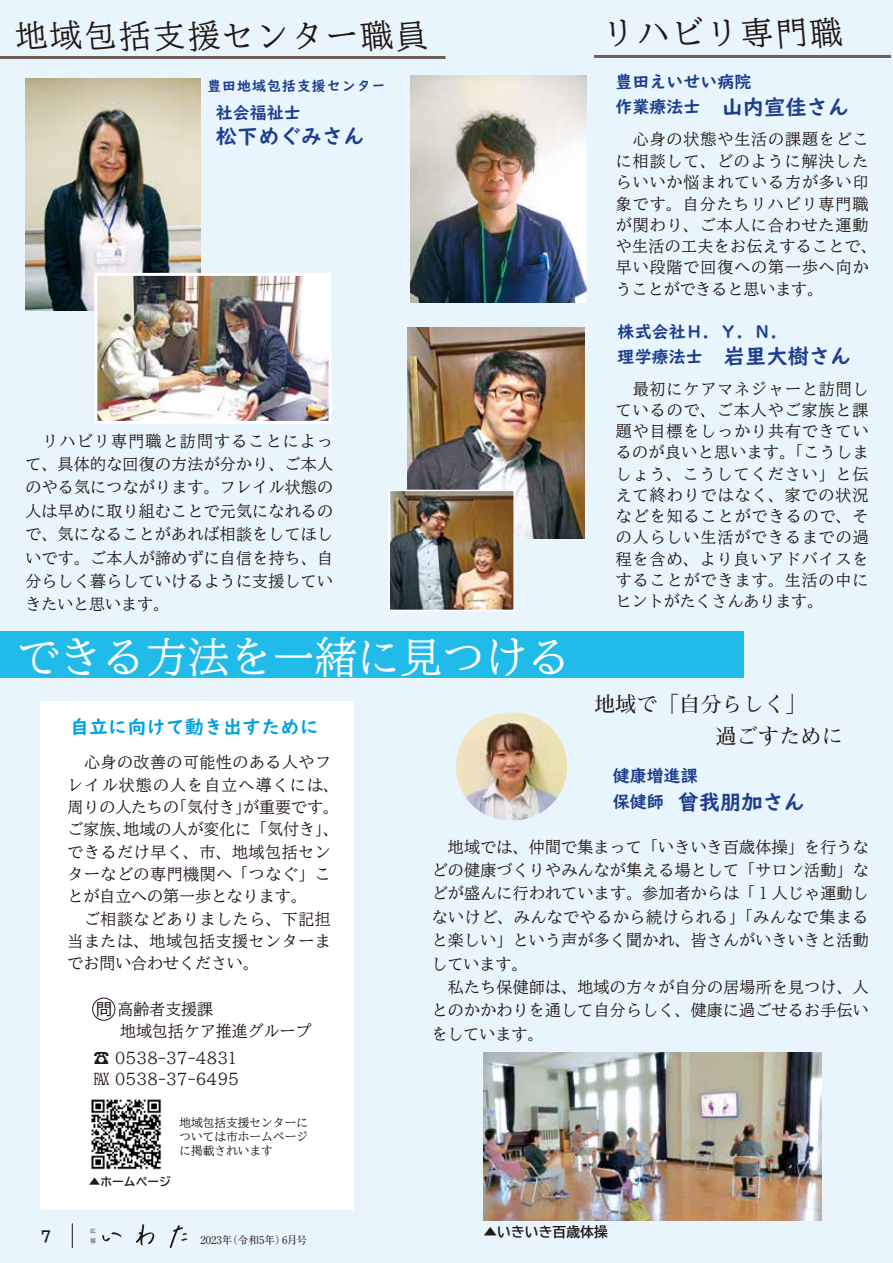
<style>
.page{position:relative;width:893px;height:1263px;background:#e8f5fc}
.page>*{position:absolute;margin:0;border:0;box-sizing:border-box;transform-origin:0 0}
.t1{font:42.45px "BIZ UD Mincho Medium";color:#fff}
.t2{font:31.95px "BIZ UD Mincho Medium";color:#221815}
.t3{font:700 21.3px "UD Digi Kyokasho Pro N";color:#1f3f8e}
.t4{font:700 21.3px/32px "Futo Min A101 Pro";color:#221815}
.t5{font:700 19.2px "UD Digi Kyokasho Pro N";color:#00a4e3}
.t6{font:700 16.95px "UD Digi Kyokasho Pro N";color:#1f3f8e}
.t7{font:15.9px/23.4px "BIZ UD Mincho Medium";letter-spacing:.015em;color:#221815;text-align:justify}
.t8{font:15.9px/22.4px "BIZ UD Mincho Medium";letter-spacing:.035em;color:#221815}
.t9{font:15.9px/21.5px "BIZ UD Mincho Medium";letter-spacing:.06em;color:#221815}
.t10{font:15.9px/21.3px "BIZ UDP Mincho Medium";color:#221815}
.t11{font:14.85px "BIZ UDP Gothic Bold";color:#221815;scale:.9 1}
.t12{font:700 13.8px "UD Digi Kyokasho Pro N";letter-spacing:.08em;color:#1f3f8e}
.t13{font:13.8px "BIZ UD Gothic Bold";color:#221815}
.t14{font:11.7px/13.8px "BIZ UD Mincho Medium";color:#221815;text-align:justify}
.t15{font:11.7px "BIZ UD Gothic Bold";color:#221815}
.t16{font:700 10.65px "A1 Mincho Std";color:#221815}
.t17{font:700 5.85px/9.6px "A1 Mincho Std";color:#221815}
.s1{font-size:16.95px}
.s2{font-family:"BIZ UDP Gothic"}
.s3{font-family:"BIZ UD Mincho Medium"}
.s4{font-family:"Futo Go B101 Pro";font-weight:700}
</style>
<div class="page">
<svg style="left:85px;top:1218px;width:107px;height:38px;background:#deeaf0"></svg>
<svg style="left:72px;top:1223px;width:1px;height:25px"></svg>
<div style="left:0;top:631px;width:743px;height:47px;background:#21bbea"></div>
<img style="left:25px;top:78px;width:176px;height:232px">
<img style="left:411px;top:75px;width:176px;height:227px">
<img style="left:98px;top:277px;width:230px;height:143px">
<div style="left:94px;top:273px;width:238px;height:151px;border:3px solid #fff"></div>
<img style="left:407px;top:327px;width:178px;height:211px">
<img style="left:391px;top:493px;width:121px;height:115px">
<div style="left:388px;top:490px;width:127px;height:121px;border:2px solid #fff"></div>
<hr style="left:0;top:56px;width:445px;height:3px;background:#6b605a">
<div style="left:40px;top:701px;width:314px;height:509px;background:#fff"></div>
<img style="left:456px;top:712px;width:111px;height:108px;border-radius:54px">
<img style="left:483px;top:1053px;width:338px;height:168px">
<div style="left:92px;top:998px;width:23px;height:22px;border:1px solid #221815;border-radius:50%"></div>
<img style="left:91px;top:1099px;width:71px;height:71px">
<hr style="left:594px;top:55px;width:297px;height:3px;background:#6b605a">
<h2 class="t2" style="left:15px;top:38px;width:412px;rotate:-5deg">地域包括支援センター職員</h2>
<h2 class="t2" style="left:602px;top:27px;width:240px;rotate:-5deg">リハビリ専門職</h2>
<p class="t12" style="left:207px;top:74px;width:180px">豊田地域包括支援センター</p>
<p class="t6" style="left:216px;top:99px;width:87px">社会福祉士</p>
<h3 class="t3" style="left:216px;top:119px;width:150px">松下めぐみさん</h3>
<p class="t6" style="left:615px;top:68px;width:138px">豊田えいせい病院</p>
<h3 class="t3" style="left:615px;top:89px;width:235px"><span class="s1">作業療法士</span>　山内宣佳さん</h3>
<p class="t9" style="left:616px;top:128px;width:262px;text-indent:17px">心身の状態や生活の課題をどこに相談して、どのように解決したらいいか悩まれている方が多い印象です。自分たちリハビリ専門職が関わり、ご本人に合わせた運動や生活の工夫をお伝えすることで、早い段階で回復への第一歩へ向かうことができると思います。</p>
<p class="t7" style="left:25px;top:429px;width:309px">　リハビリ専門職と訪問することによって、具体的な回復の方法が分かり、ご本人のやる気につながります。フレイル状態の人は早めに取り組むことで元気になれるので、気になることがあれば相談をしてほしいです。ご本人が諦めずに自信を持ち、自分らしく暮らしていけるように支援していきたいと思います。</p>
<h1 class="t1" style="left:17px;top:635px;width:554px">できる方法を一緒に見つける</h1>
<p class="t5" style="left:70px;top:710px;width:250px">自立に向けて動き出すために</p>
<p class="t6" style="left:618px;top:317px;width:172px">株式会社Ｈ．Ｙ．Ｎ．</p>
<h3 class="t3" style="left:618px;top:338px;width:235px"><span class="s1">理学療法士</span>　岩里大樹さん</h3>
<p class="t7" style="left:616px;top:378px;width:254px;line-height:21.3px">　最初にケアマネジャーと訪問しているので、ご本人やご家族と課題や目標をしっかり共有できているのが良いと思います。「こうしましょう、こうしてください」と伝えて終わりではなく、家での状況などを知ることができるので、その人らしい生活ができるまでの過程を含め、より良いアドバイスをすることができます。生活の中にヒントがたくさんあります。</p>
<h3 class="t4" style="left:715px;top:686px;width:129px;text-indent:-121px">地域で「自分らしく」<br>過ごすために</h3>
<p class="t8" style="left:68px;top:751px;width:273px">　心身の改善の可能性のある人やフレイル状態の人を自立へ導くには、周りの人たちの「気付き」が重要です。ご家族、地域の人が変化に「気付き」、できるだけ早く、市、地域包括センターなどの専門機関へ「つなぐ」ことが自立への第一歩となります。<br>　ご相談などありましたら、下記担当または、地域包括支援センターまでお問い合わせください。</p>
<p class="t7" style="left:120px;top:999px;width:193px;line-height:21.3px;text-indent:-24px"><span class="s2">問</span> 高齢者支援課　<br>地域包括ケア推進グループ</p>
<p class="t10" style="left:93px;top:1047px;width:147px"><span class="s3">☎</span> 0538-37-4831 <span class="s3">℻</span> 0538-37-6495</p>
<p class="t14" style="left:179px;top:1116px;width:130px">地域包括支援センターについては市ホームページに掲載されいます</p>
<p class="t15" style="left:89px;top:1175px;width:83px"><span class="s4">▲</span>ホームページ</p>
<p class="t11" style="left:41px;top:1229px;width:13px">7</p>
<p class="t17" style="left:90px;top:1225px;width:7px">広報</p>
<p class="t16" style="left:201px;top:1231px;width:108px">2023年（令和5年）6月号</p>
<p class="t6" style="left:613px;top:762px;width:87px">健康増進課</p>
<h3 class="t3" style="left:613px;top:784px;width:194px"><span class="s1">保健師</span> 曾我朋加さん</h3>
<p class="t7" style="left:432px;top:835px;width:438px;text-align:left">　地域では、仲間で集まって「いきいき百歳体操」を行うなどの健康づくりやみんなが集える場として「サロン活動」などが盛んに行われています。参加者からは「１人じゃ運動しないけど、みんなでやるから続けられる」「みんなで集まると楽しい」という声が多く聞かれ、皆さんがいきいきと活動しています。<br>　私たち保健師は、地域の方々が自分の居場所を見つけ、人とのかかわりを通して自分らしく、健康に過ごせるお手伝いをしています。</p>
<p class="t13" style="left:483px;top:1225px;width:126px"><span class="s4">▲</span>いきいき百歳体操</p>
</div>
